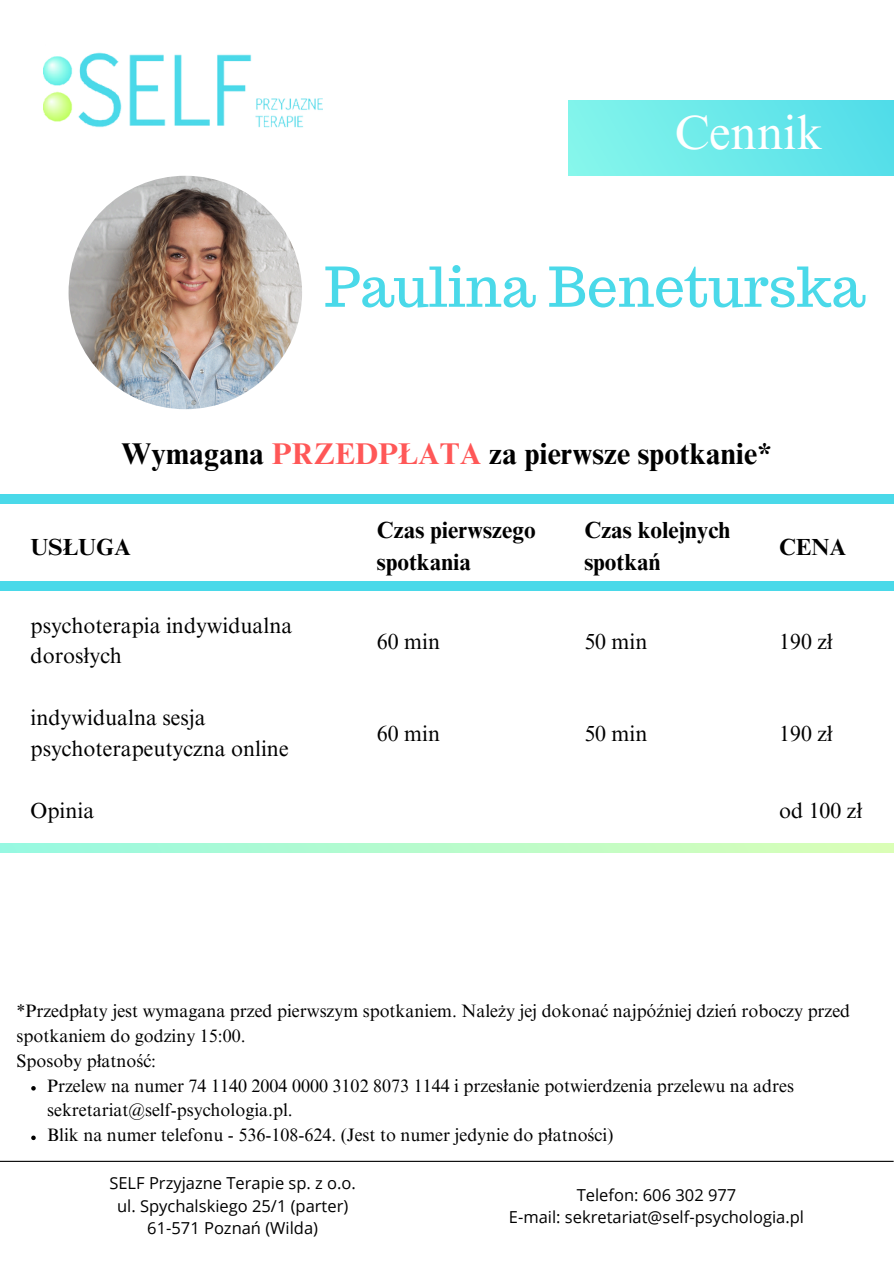
<style>
.page{position:relative;width:894px;height:1264px;background:#fff}
.page>*{position:absolute;margin:0;border:0;box-sizing:border-box;transform-origin:0 0}
.t1{font:54.75px "Trocchi";color:#4ad9e9}
.t2{font:48px "Times NRMT Pro";color:#fff}
.t3{font:700 30px "Times NRMT Pro";color:#000}
.t4{font:700 23.25px/32.7px "Times NRMT Pro";color:#000}
.t5{font:21.75px/30.3px "Times NRMT Pro";color:#000}
.t6{font:18px/24.8px "Times NRMT Pro";color:#000}
.t7{font:16.5px "Open Sans";color:#000}
.s1{color:#ff5757}
</style>
<div class="page">
<img style="left:44px;top:52px;width:279px;height:76px">
<img style="left:69px;top:176px;width:233px;height:233px;border-radius:50%">
<div style="left:568px;top:100px;width:325px;height:76px;background:linear-gradient(to right,#85f6eb,#52dde9)"></div>
<div style="left:0;top:495px;width:893px;height:9px;background:#4ad9e9"></div>
<div style="left:0;top:582px;width:893px;height:9px;background:#4ad9e9"></div>
<svg style="left:0;top:843px;width:893px;height:9px;background:#b8fbcb"></svg>
<hr style="left:0;top:1160px;width:893px;height:1px;background:#000">
<svg style="left:31px;top:1086px;width:5px;height:4px"></svg>
<svg style="left:31px;top:1135px;width:5px;height:5px"></svg>
<p class="t2" style="left:674px;top:115px;width:149px">Cennik</p>
<p class="t1" style="left:324px;top:251px;width:542px">Paulina Beneturska</p>
<p class="t3" style="left:121px;top:442px;width:652px">Wymagana <span class="s1">PRZEDPŁATA</span> za pierwsze spotkanie*</p>
<p class="t4" style="left:31px;top:533px;width:102px">USŁUGA</p>
<h2 class="t4" style="left:377px;top:516px;width:160px">Czas pierwszego spotkania</h2>
<h1 class="t4" style="left:584px;top:516px;width:147px">Czas kolejnych spotkań</h1>
<h3 class="t4" style="left:779px;top:533px;width:68px">CENA</h3>
<p class="t5" style="left:31px;top:613px;width:263px">psychoterapia indywidualna dorosłych</p>
<p class="t5" style="left:31px;top:705px;width:259px">indywidualna sesja psychoterapeutyczna online</p>
<p class="t5" style="left:377px;top:628px;width:65px">60 min</p>
<p class="t5" style="left:584px;top:628px;width:65px">50 min</p>
<p class="t5" style="left:779px;top:628px;width:55px">190 zł</p>
<p class="t5" style="left:377px;top:721px;width:65px">60 min</p>
<p class="t5" style="left:584px;top:721px;width:65px">50 min</p>
<p class="t5" style="left:779px;top:721px;width:55px">190 zł</p>
<p class="t5" style="left:31px;top:797px;width:65px">Opinia</p>
<p class="t5" style="left:779px;top:797px;width:85px">od 100 zł</p>
<p class="t6" style="left:17px;top:1001px;width:834px">*Przedpłaty jest wymagana przed pierwszym spotkaniem. Należy jej dokonać najpóźniej dzień roboczy przed spotkaniem do godziny 15:00.</p>
<p class="t6" style="left:17px;top:1050px;width:141px">Sposoby płatność:</p>
<p class="t6" style="left:47px;top:1075px;width:748px">Przelew na numer 74 1140 2004 0000 3102 8073 1144 i przesłanie potwierdzenia przelewu na adres sekretariat@self-psychologia.pl.</p>
<p class="t6" style="left:47px;top:1124px;width:567px">Blik na numer telefonu - 536-108-624. (Jest to numer jedynie do płatności)</p>
<p class="t7" style="left:109px;top:1171px;width:248px">SELF Przyjazne Terapie sp. z o.o.</p>
<p class="t7" style="left:117px;top:1194px;width:233px">ul. Spychalskiego 25/1 (parter)</p>
<p class="t7" style="left:147px;top:1216px;width:172px">61-571 Poznań (Wilda)</p>
<p class="t7" style="left:576px;top:1182px;width:161px">Telefon: 606 302 977</p>
<p class="t7" style="left:508px;top:1205px;width:296px">E-mail: sekretariat@self-psychologia.pl</p>
</div>
